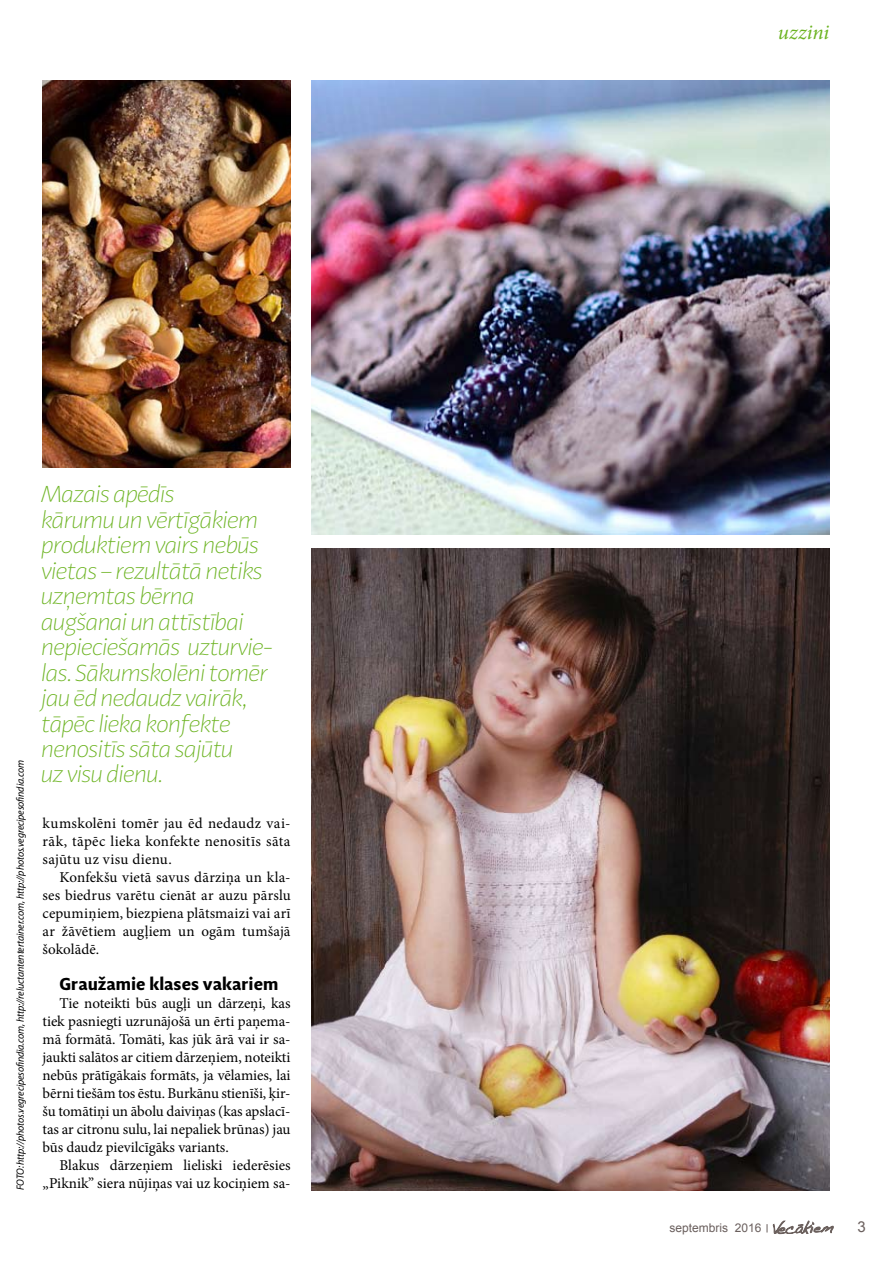
<style>
.page{position:relative;width:893px;height:1263px;background:#fff}
.page>*{position:absolute;margin:0;border:0;box-sizing:border-box;transform-origin:0 0}
.t1{font:italic 100 24px/25.5px "Adagio Sans";letter-spacing:-.035em;color:#6bb320}
.t2{font:italic 21px "Minion Pro";color:#6bb320}
.t3{font:700 18px "Adagio Sans";color:#000}
.t4{font:15px/18px "Minion Pro";color:#000;text-align:justify}
.t5{font:15px "Arial";color:#6a5f5d}
.t6{font:12px "Arial";color:#6a5f5d}
.t7{font:italic 10.5px "Myriad Pro";letter-spacing:-.015em;color:#000;scale:.95 1}
</style>
<div class="page">
<svg style="left:767px;top:1221px;width:66px;height:13px"></svg>
<img style="left:312px;top:549px;width:517px;height:641px">
<img style="left:43px;top:81px;width:247px;height:387px">
<img style="left:312px;top:81px;width:517px;height:454px">
<p class="t7" style="left:14px;top:1190px;width:454px;rotate:-90deg">FOTO: http://photos.vegrecipesofindia.com, http://reluctantentertainer.com, http://photos.vegrecipesofindia.com</p>
<p class="t1" style="left:43px;top:481px;width:234px">Mazais apēdīs<br>kārumu un vērtīgākiem produktiem vairs nebūs vietas – rezultātā netiks uzņemtas bērna augšanai un attīstībai nepieciešamās uzturvie&shy;las. Sākumskolēni tomēr jau ēd nedaudz vairāk, tāpēc lieka konfekte nenositīs sāta sajūtu<br>uz visu dienu.</p>
<p class="t4" style="left:43px;top:814px;width:250px">kumskolēni tomēr jau ēd nedaudz vai&shy;rāk, tāpēc lieka konfekte nenositīs sāta sajūtu uz visu dienu.</p>
<p class="t4" style="left:43px;top:868px;width:250px;text-indent:17px">Konfekšu vietā savus dārziņa un kla&shy;ses biedrus varētu cienāt ar auzu pārslu cepumiņiem, biezpiena plātsmaizi vai arī ar žāvētiem augļiem un ogām tumšajā šokolādē.</p>
<p class="t3" style="left:60px;top:972px;width:220px">Graužamie klases vakariem</p>
<p class="t4" style="left:43px;top:994px;width:250px;text-indent:17px">Tie noteikti būs augļi un dārzeņi, kas tiek pasniegti uzrunājošā un ērti paņema&shy;mā formātā. Tomāti, kas jūk ārā vai ir sa&shy;jaukti salātos ar citiem dārzeņiem, noteikti nebūs prātīgākais formāts, ja vēlamies, lai bērni tiešām tos ēstu. Burkānu stienīši, ķir&shy;šu tomātiņi un ābolu daiviņas (kas apslacī&shy;tas ar citronu sulu, lai nepaliek brūnas) jau būs daudz pievilcīgāks variants.</p>
<p class="t4" style="left:43px;top:1156px;width:250px;text-align:right">Blakus dārzeņiem lieliski iederēsies „Piknik” siera nūjiņas vai uz kociņiem sa-</p>
<h2 class="t2" style="left:778px;top:18px;width:53px">uzzini</h2>
<p class="t6" style="left:669px;top:1220px;width:94px">septembris 2016</p>
<p class="t5" style="left:857px;top:1217px;width:10px">3</p>
</div>
